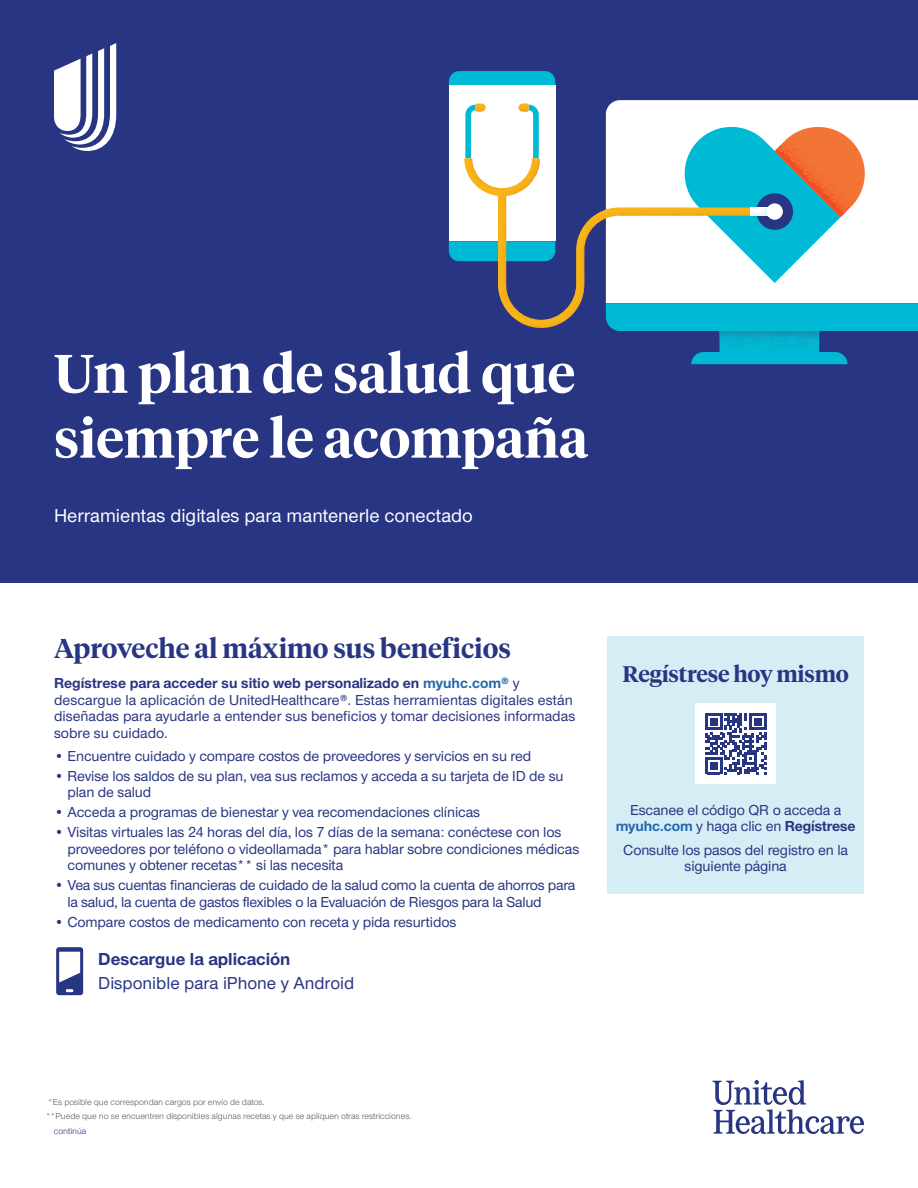
<style>
.page{position:relative;width:918px;height:1188px;background:#fff}
.page>*{position:absolute;margin:0;border:0;box-sizing:border-box;transform-origin:0 0}
.t1{font:600 54px/64.8px "UHC Serif Headline";color:#fff}
.t2{font:600 27px "UHC Serif Headline";color:#283582}
.t3{font:600 22.5px "UHC Serif Headline";letter-spacing:-.01em;color:#283582}
.t4{font:500 19.5px "UHC Sans";color:#fff}
.t5{font:500 18px "UHC Sans";color:#283582}
.t6{font:700 18px "UHC Sans";color:#283582}
.t7{font:500 15px/16.5px "UHC Sans";letter-spacing:-.01em;color:#283582}
.t8{font:9px/14.2px "UHC Sans";color:#57585a}
.t9{font:9px "UHC Sans";color:#283582}
.s1{font-weight:700}
.s2{font-weight:700;color:#2468ae}
</style>
<div class="page">
<div style="left:0;top:0;width:918px;height:583px;background:#283582"></div>
<svg style="left:54px;top:43px;width:62px;height:108px"></svg>
<svg style="left:713px;top:1080px;width:151px;height:54px"></svg>
<div style="left:606px;top:100px;width:312px;height:203px;background:#fff"></div>
<svg style="left:449px;top:71px;width:106px;height:190px;background:#c6edf1"></svg>
<svg style="left:466px;top:158px;width:284px;height:170px"></svg>
<svg style="left:680px;top:122px;width:189px;height:161px;background:#91c5c5"></svg>
<div style="left:766px;top:203px;width:17px;height:17px;background:#fff;border-radius:50%"></div>
<svg style="left:606px;top:303px;width:312px;height:61px"></svg>
<div style="left:608px;top:637px;width:256px;height:257px;background:#d5eef5"></div>
<div style="left:695px;top:703px;width:81px;height:81px;background:#fff"></div>
<svg style="left:705px;top:713px;width:61px;height:61px"></svg>
<svg style="left:56px;top:947px;width:27px;height:48px"></svg>
<h1 class="t1" style="left:54px;top:339px;width:536px">Un plan de salud que siempre le acompaña</h1>
<p class="t4" style="left:54px;top:503px;width:420px">Herramientas digitales para mantenerle conectado</p>
<h2 class="t2" style="left:54px;top:630px;width:459px">Aproveche al máximo sus beneficios</h2>
<p class="t7" style="left:54px;top:674px;width:523px"><span class="s1">Regístrese para acceder su sitio web personalizado en</span> <span class="s2">myuhc.com®</span> y descargue la aplicación de UnitedHealthcare®. Estas herramientas digitales están diseñadas para ayudarle a entender sus beneficios y tomar decisiones informadas sobre su cuidado.</p>
<p class="t7" style="left:54px;top:747px;width:479px">• Encuentre cuidado y compare costos de proveedores y servicios en su red</p>
<p class="t7" style="left:68px;top:767px;width:498px;text-indent:-14px">• Revise los saldos de su plan, vea sus reclamos y acceda a su tarjeta de ID de su plan de salud</p>
<p class="t7" style="left:54px;top:803px;width:428px">• Acceda a programas de bienestar y vea recomendaciones clínicas</p>
<p class="t7" style="left:67px;top:823px;width:513px;text-indent:-13px">• Visitas virtuales las 24 horas del día, los 7 días de la semana: conéctese con los proveedores por teléfono o videollamada para hablar sobre condiciones médicas comunes y obtener recetas** si las necesita</p>
<p class="t7" style="left:322px;top:840px;width:9px">*</p>
<p class="t7" style="left:68px;top:876px;width:510px;text-indent:-14px">• Vea sus cuentas financieras de cuidado de la salud como la cuenta de ahorros para la salud, la cuenta de gastos flexibles o la Evaluación de Riesgos para la Salud</p>
<p class="t7" style="left:54px;top:913px;width:404px">• Compare costos de medicamento con receta y pida resurtidos</p>
<h2 class="t6" style="left:98px;top:947px;width:194px">Descargue la aplicación</h2>
<p class="t5" style="left:98px;top:971px;width:258px">Disponible para iPhone y Android</p>
<h2 class="t3" style="left:623px;top:658px;width:228px">Regístrese hoy mismo</h2>
<p class="t7" style="left:616px;top:801px;width:241px;text-align:center">Escanee el código QR o acceda a <span class="s2">myuhc.com</span> y haga clic en <span class="s1">Regístrese</span></p>
<p class="t7" style="left:623px;top:841px;width:226px;text-align:center">Consulte los pasos del registro en la siguiente página</p>
<p class="t8" style="left:46px;top:1094px;width:367px">*Es posible que correspondan cargos por envío de datos.<br>**Puede que no se encuentren disponibles algunas recetas y que se apliquen otras restricciones.</p>
<p class="t9" style="left:54px;top:1125px;width:34px">continúa</p>
</div>
